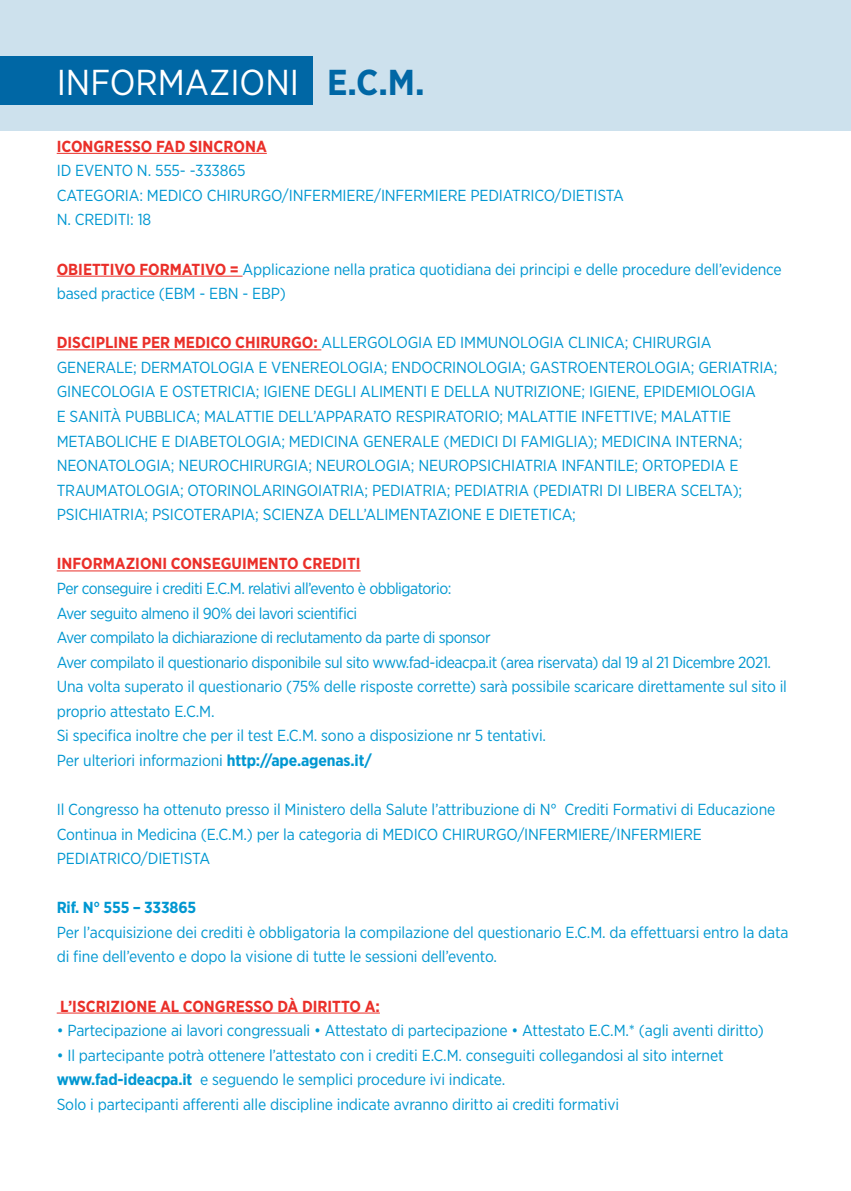
<style>
.page{position:relative;width:851px;height:1191px;background:#fff}
.page>*{position:absolute;margin:0;border:0;box-sizing:border-box;transform-origin:0 0}
.t1{font:36px "Gotham Narrow";color:#fff}
.t2{font:16px/24.6px "Gotham Narrow";letter-spacing:-.01em;color:#0097d1}
.t3{font:16px/24.6px "Gotham Narrow";letter-spacing:-.03em;color:#0097d1}
.t4{font:700 16px "Gotham Narrow";color:#ea2f29}
.t5{font:700 16px "Gotham Narrow";letter-spacing:-.01em;color:#0097d1}
.s1{font-weight:700;color:#0067a5}
.s2{font-weight:700;color:#ea2f29}
.s3{font-weight:700}
</style>
<div class="page">
<div style="left:0;top:0;width:850px;height:130px;background:#cde1ed"></div>
<div style="left:0;top:57px;width:312px;height:48px;background:#0067a5"></div>
<hr style="left:57px;top:153px;width:210px;height:1px;background:#ea2f29">
<hr style="left:57px;top:276px;width:185px;height:1px;background:#ea2f29">
<hr style="left:57px;top:349px;width:264px;height:1px;background:#ea2f29">
<hr style="left:57px;top:570px;width:303px;height:1px;background:#ea2f29">
<hr style="left:57px;top:1012px;width:323px;height:1px;background:#ea2f29">
<h1 class="t1" style="left:57px;top:59px;width:369px">INFORMAZIONI <span class="s1">E.C.M.</span></h1>
<p class="t4" style="left:57px;top:136px;width:211px">ICONGRESSO FAD SINCRONA</p>
<p class="t2" style="left:57px;top:158px;width:568px">ID EVENTO N. 555- -333865<br>CATEGORIA: MEDICO CHIRURGO/INFERMIERE/INFERMIERE PEDIATRICO/DIETISTA<br>N. CREDITI: 18</p>
<p class="t2" style="left:57px;top:256px;width:726px"><span class="s2">OBIETTIVO FORMATIVO =</span> Applicazione nella pratica quotidiana dei principi e delle procedure dell’evidence based practice (EBM - EBN - EBP)</p>
<p class="t2" style="left:57px;top:330px;width:722px"><span class="s2">DISCIPLINE PER MEDICO CHIRURGO:</span> ALLERGOLOGIA ED IMMUNOLOGIA CLINICA; CHIRURGIA GENERALE; DERMATOLOGIA E VENEREOLOGIA; ENDOCRINOLOGIA; GASTROENTEROLOGIA; GERIATRIA; GINECOLOGIA E OSTETRICIA; IGIENE DEGLI ALIMENTI E DELLA NUTRIZIONE; IGIENE, EPIDEMIOLOGIA<br>E SANITÀ PUBBLICA; MALATTIE DELL’APPARATO RESPIRATORIO; MALATTIE INFETTIVE; MALATTIE METABOLICHE E DIABETOLOGIA; MEDICINA GENERALE (MEDICI DI FAMIGLIA); MEDICINA INTERNA; NEONATOLOGIA; NEUROCHIRURGIA; NEUROLOGIA; NEUROPSICHIATRIA INFANTILE; ORTOPEDIA E TRAUMATOLOGIA; OTORINOLARINGOIATRIA; PEDIATRIA; PEDIATRIA (PEDIATRI DI LIBERA SCELTA); PSICHIATRIA; PSICOTERAPIA; SCIENZA DELL’ALIMENTAZIONE E DIETETICA;</p>
<p class="t4" style="left:57px;top:553px;width:305px">INFORMAZIONI CONSEGUIMENTO CREDITI</p>
<p class="t3" style="left:57px;top:576px;width:731px">Per conseguire i crediti E.C.M. relativi all’evento è obbligatorio:<br>Aver seguito almeno il 90% dei lavori scientifici<br>Aver compilato la dichiarazione di reclutamento da parte di sponsor<br>Aver compilato il questionario disponibile sul sito www.fad-ideacpa.it (area riservata) dal 19 al 21 Dicembre 2021.<br>Una volta superato il questionario (75% delle risposte corrette) sarà possibile scaricare direttamente sul sito il proprio attestato E.C.M.<br>Si specifica inoltre che per il test E.C.M. sono a disposizione nr 5 tentativi.<br>Per ulteriori informazioni <span class="s3">http://ape.agenas.it/</span></p>
<p class="t2" style="left:57px;top:797px;width:720px">Il Congresso ha ottenuto presso il Ministero della Salute l’attribuzione di N° Crediti Formativi di Educazione<br>Continua in Medicina (E.C.M.) per la categoria di MEDICO CHIRURGO/INFERMIERE/INFERMIERE<br>PEDIATRICO/DIETISTA</p>
<p class="t5" style="left:57px;top:897px;width:141px">Rif. N° 555 – 333865</p>
<p class="t2" style="left:57px;top:919px;width:733px">Per l’acquisizione dei crediti è obbligatoria la compilazione del questionario E.C.M. da effettuarsi entro la data di fine dell’evento e dopo la visione di tutte le sessioni dell’evento.</p>
<p class="t4" style="left:60px;top:995px;width:321px">L’ISCRIZIONE AL CONGRESSO DÀ DIRITTO A:</p>
<p class="t2" style="left:57px;top:1018px;width:708px">• Partecipazione ai lavori congressuali • Attestato di partecipazione • Attestato E.C.M.* (agli aventi diritto)</p>
<p class="t2" style="left:57px;top:1042px;width:668px">• Il partecipante potrà ottenere l’attestato con i crediti E.C.M. conseguiti collegandosi al sito internet <span class="s3">www.fad-ideacpa.it</span> e seguendo le semplici procedure ivi indicate.<br>Solo i partecipanti afferenti alle discipline indicate avranno diritto ai crediti formativi</p>
</div>
